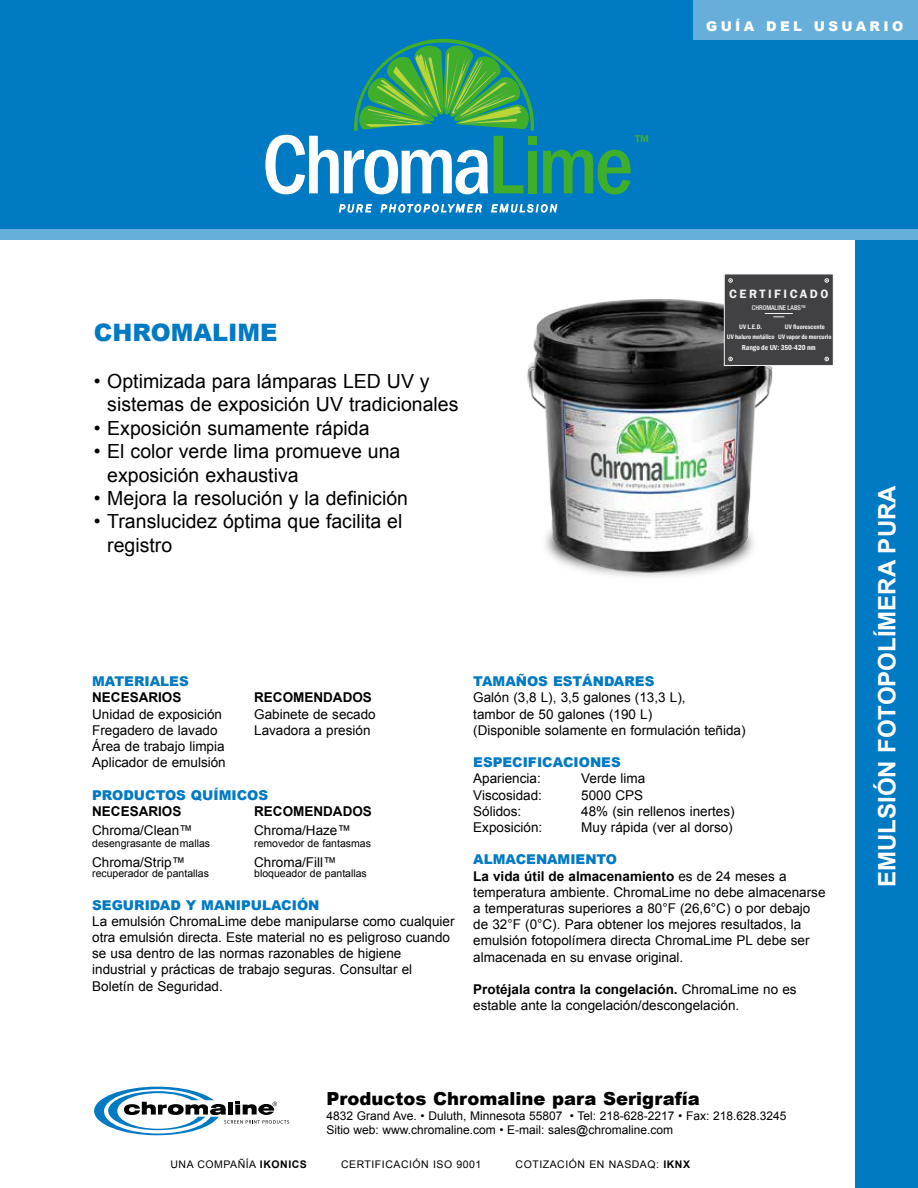
<style>
.page{position:relative;width:918px;height:1188px;background:#fff}
.page>*{position:absolute;margin:0;border:0;box-sizing:border-box;transform-origin:0 0}
.t1{font:700 24px "Arial";color:#fff}
.t2{font:900 24px "Arial";color:#007ac2}
.t3{font:19.5px/23.4px "Arial";color:#000}
.t4{font:900 18px "Arial";color:#000}
.t5{font:13.5px/16.2px "Arial";color:#000}
.t6{font:900 13.5px "Arial";color:#007ac2}
.t7{font:700 13.5px "Arial";color:#000}
.t8{font:900 13.5px "Arial";letter-spacing:.25em;color:#fff}
.t9{font:600 12.45px "Franklin Gothic";letter-spacing:.2em;color:#f1f1f2}
.t10{font:12px/14.4px "Arial";color:#000}
.t11{font:10.5px "Arial";color:#000}
.t12{font:10.5px "Arial";letter-spacing:.05em;color:#000}
.t13{font:600 10.2px "Franklin Gothic";color:#3fae2a}
.t14{font:600 condensed 7.5px "Franklin Gothic";color:#f1f1f2}
.t15{font:600 condensed 6.6px/10.4px "Franklin Gothic";color:#f1f1f2;text-align:center}
.t16{font:500 condensed 6.6px "Helvetica Neue LT Std";color:#f1f1f2}
.s1{font-weight:900;color:#007ac2}
.s2{font-weight:700}
</style>
<div class="page">
<svg style="left:94px;top:1087px;width:195px;height:48px"></svg>
<div style="left:0;top:0;width:918px;height:236px;background:#007ac2"></div>
<div style="left:856px;top:3px;width:62px;height:1185px;background:#007ac2"></div>
<div style="left:0;top:230px;width:918px;height:10px;background:#66afdb"></div>
<div style="left:693px;top:0;width:225px;height:39px;background:#66afdb"></div>
<img style="left:527px;top:299px;width:246px;height:278px">
<svg style="left:265px;top:39px;width:269px;height:155px"></svg>
<div style="left:528px;top:151px;width:9px;height:42px;background:#3fae2a"></div>
<div style="left:528px;top:136px;width:9px;height:8px;background:#3fae2a"></div>
<svg style="left:543px;top:150px;width:88px;height:44px"></svg>
<svg style="left:339px;top:204px;width:33px;height:8px"></svg>
<svg style="left:380px;top:202px;width:102px;height:10px"></svg>
<svg style="left:491px;top:202px;width:67px;height:10px"></svg>
<div style="left:724px;top:274px;width:109px;height:91px;background:#414042"></div>
<div style="left:724px;top:274px;width:110px;height:92px;border:1px solid #f1f1f2"></div>
<svg style="left:765px;top:313px;width:28px;height:5px"></svg>
<svg style="left:728px;top:278px;width:5px;height:5px"></svg>
<svg style="left:825px;top:278px;width:4px;height:5px"></svg>
<svg style="left:825px;top:357px;width:4px;height:4px"></svg>
<svg style="left:728px;top:357px;width:5px;height:4px"></svg>
<p class="t13" style="left:635px;top:132px;width:15px">TM</p>
<p class="t8" style="left:706px;top:16px;width:199px">GUÍA DEL USUARIO</p>
<h1 class="t2" style="left:94px;top:315px;width:185px">CHROMALIME</h1>
<h2 class="t3" style="left:107px;top:370px;width:353px;text-indent:-13px">• Optimizada para lámparas LED UV y sistemas de exposición UV tradicionales</h2>
<h2 class="t3" style="left:94px;top:416px;width:277px">• Exposición sumamente rápida</h2>
<h2 class="t3" style="left:107px;top:440px;width:295px;text-indent:-13px">• El color verde lima promueve una exposición exhaustiva</h2>
<h2 class="t3" style="left:94px;top:487px;width:316px">• Mejora la resolución y la definición</h2>
<h2 class="t3" style="left:107px;top:510px;width:297px;text-indent:-13px">• Translucidez óptima que facilita el registro</h2>
<p class="t9" style="left:729px;top:287px;width:101px">CERTIFICADO</p>
<p class="t16" style="left:752px;top:304px;width:55px">CHROMALINE LABS<sup>TM</sup></p>
<p class="t15" style="left:778px;top:321px;width:55px">UV fluorescente<br>UV vapor de mercurio</p>
<p class="t15" style="left:727px;top:321px;width:49px">UV L.E.D.<br>UV haluro metálico</p>
<p class="t14" style="left:742px;top:343px;width:76px">Rango de UV: 350-420 nm</p>
<p class="t6" style="left:92px;top:672px;width:98px">MATERIALES</p>
<p class="t7" style="left:92px;top:689px;width:91px">NECESARIOS</p>
<p class="t7" style="left:254px;top:689px;width:119px">RECOMENDADOS</p>
<p class="t5" style="left:92px;top:706px;width:131px">Unidad de exposición</p>
<p class="t5" style="left:254px;top:706px;width:123px">Gabinete de secado</p>
<p class="t5" style="left:92px;top:722px;width:127px">Fregadero de lavado</p>
<p class="t5" style="left:254px;top:722px;width:118px">Lavadora a presión</p>
<p class="t5" style="left:92px;top:738px;width:135px">Área de trabajo limpia<br>Aplicador de emulsión</p>
<p class="t6" style="left:92px;top:785px;width:177px">PRODUCTOS QUÍMICOS</p>
<p class="t7" style="left:92px;top:802px;width:91px">NECESARIOS</p>
<p class="t7" style="left:254px;top:802px;width:119px">RECOMENDADOS</p>
<p class="t5" style="left:92px;top:823px;width:102px">Chroma/Clean™</p>
<p class="t5" style="left:254px;top:823px;width:98px">Chroma/Haze™</p>
<p class="t11" style="left:92px;top:837px;width:119px">desengrasante de mallas</p>
<p class="t11" style="left:254px;top:837px;width:118px">removedor de fantasmas</p>
<p class="t5" style="left:92px;top:854px;width:95px">Chroma/Strip™</p>
<p class="t5" style="left:254px;top:854px;width:84px">Chroma/Fill™</p>
<p class="t11" style="left:92px;top:867px;width:118px">recuperador de pantallas</p>
<p class="t11" style="left:254px;top:867px;width:114px">bloqueador de pantallas</p>
<p class="t6" style="left:92px;top:895px;width:229px">SEGURIDAD Y MANIPULACIÓN</p>
<p class="t5" style="left:92px;top:913px;width:364px">La emulsión ChromaLime debe manipularse como cualquier otra emulsión directa. Este material no es peligroso cuando se usa dentro de las normas razonables de higiene industrial y prácticas de trabajo seguras. Consultar el Boletín de Seguridad.</p>
<p class="t6" style="left:473px;top:672px;width:183px">TAMAÑOS ESTÁNDARES</p>
<p class="t5" style="left:473px;top:690px;width:274px">Galón (3,8 L), 3,5 galones (13,3 L),<br>tambor de 50 galones (190 L)<br>(Disponible solamente en formulación teñida)</p>
<p class="t6" style="left:473px;top:753px;width:149px">ESPECIFICACIONES</p>
<p class="t5" style="left:473px;top:771px;width:69px">Apariencia:</p>
<p class="t5" style="left:581px;top:771px;width:66px">Verde lima</p>
<p class="t5" style="left:473px;top:787px;width:70px">Viscosidad:</p>
<p class="t5" style="left:581px;top:787px;width:63px">5000 CPS</p>
<p class="t5" style="left:473px;top:803px;width:50px">Sólidos:</p>
<p class="t5" style="left:581px;top:803px;width:155px">48% (sin rellenos inertes)</p>
<p class="t5" style="left:473px;top:819px;width:71px">Exposición:</p>
<p class="t5" style="left:581px;top:819px;width:153px">Muy rápida (ver al dorso)</p>
<p class="t5" style="left:473px;top:852px;width:354px"><span class="s1">ALMACENAMIENTO<br></span><span class="s2">La vida útil de almacenamiento</span> es de 24 meses a temperatura ambiente. ChromaLime no debe almacenarse a temperaturas superiores a 80°F (26,6°C) o por debajo de 32°F (0°C). Para obtener los mejores resultados, la emulsión fotopolímera directa ChromaLime PL debe ser almacenada en su envase original.</p>
<p class="t5" style="left:473px;top:981px;width:325px"><span class="s2">Protéjala contra la congelación.</span> ChromaLime no es estable ante la congelación/descongelación.</p>
<h1 class="t1" style="left:871px;top:887px;width:403px;rotate:-90deg">EMULSIÓN FOTOPOLÍMERA PURA</h1>
<h3 class="t4" style="left:326px;top:1086px;width:375px">Productos Chromaline para Serigrafía</h3>
<p class="t10" style="left:326px;top:1108px;width:462px">4832 Grand Ave. • Duluth, Minnesota 55807 • Tel: 218-628-2217 • Fax: 218.628.3245<br>Sitio web: www.chromaline.com • E-mail: sales@chromaline.com</p>
<p class="t12" style="left:171px;top:1158px;width:138px">UNA COMPAÑÍA <span class="s2">IKONICS</span></p>
<p class="t12" style="left:341px;top:1158px;width:142px">CERTIFICACIÓN ISO 9001</p>
<p class="t12" style="left:516px;top:1158px;width:176px">COTIZACIÓN EN NASDAQ: <span class="s2">IKNX</span></p>
</div>
